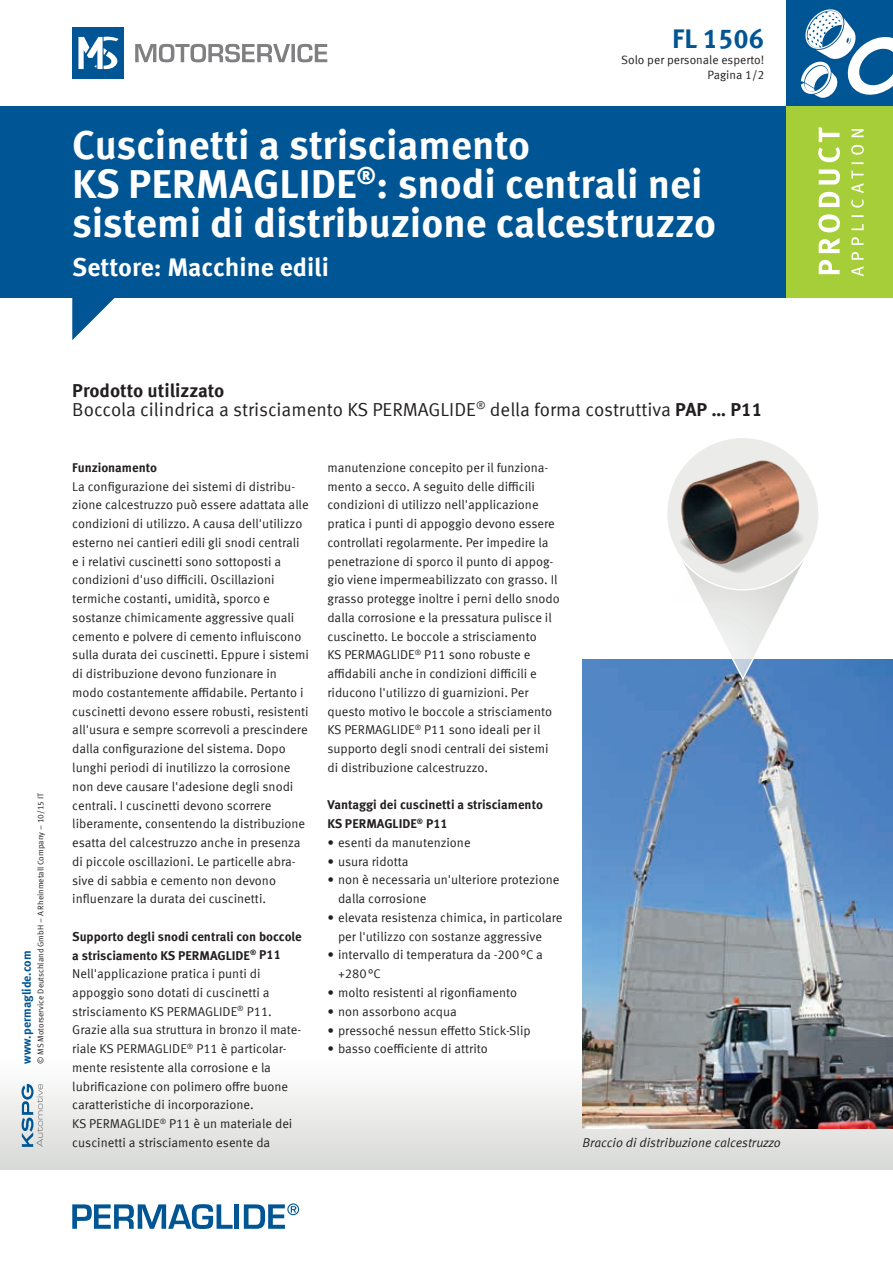
<style>
.page{position:relative;width:893px;height:1263px;background:#fff}
.page>*{position:absolute;margin:0;border:0;box-sizing:border-box;transform-origin:0 0}
.t1{font:700 40.5px/39px "Meta Offc Pro";color:#fff}
.t2{font:700 27px "Meta Offc Pro";color:#005594}
.t3{font:700 25.5px "Meta Offc Pro";color:#fff}
.t4{font:18.75px "Meta Offc Pro Norm";color:#231f20}
.t5{font:700 18.75px "Meta Offc Pro";color:#231f20}
.t6{font:12.75px/18.8px "Meta Offc Pro Norm";color:#231f20}
.t7{font:700 12.75px/18.8px "Meta Offc Pro";color:#231f20}
.t8{font:12.75px "Meta Offc Pro Norm Ita";color:#231f20}
.t9{font:12px "Meta Offc Pro Norm";color:#231f20}
.t10{font:700 12px "Meta Offc Pro";color:#005594}
.t11{font:8.25px "Meta Offc Pro Norm";color:#231f20}
.s1{font-family:"Meta Offc Pro";font-weight:700}
</style>
<div class="page">
<div style="left:0;top:1054px;width:893px;height:115px;background:linear-gradient(to bottom,#fff,#d7d8d4)"></div>
<div style="left:0;top:106px;width:893px;height:192px;background:#005594"></div>
<svg style="left:72px;top:298px;width:43px;height:42px"></svg>
<svg style="left:135px;top:44px;width:192px;height:19px"></svg>
<div style="left:72px;top:28px;width:51px;height:51px;background:#005594"></div>
<svg style="left:78px;top:36px;width:41px;height:33px"></svg>
<svg style="left:22px;top:1084px;width:21px;height:63px"></svg>
<svg style="left:72px;top:1204px;width:161px;height:25px"></svg>
<div style="left:234px;top:1204px;width:5px;height:25px;background:#005594"></div>
<svg style="left:244px;top:1203px;width:55px;height:26px"></svg>
<div style="left:787px;top:0;width:106px;height:106px;background:#005594"></div>
<svg style="left:801px;top:9px;width:92px;height:89px"></svg>
<div style="left:787px;top:106px;width:106px;height:192px;background:#a6ce39"></div>
<svg style="left:851px;top:129px;width:13px;height:147px"></svg>
<svg style="left:818px;top:127px;width:22px;height:147px"></svg>
<img style="left:583px;top:659px;width:310px;height:469px">
<svg style="left:670px;top:602px;width:145px;height:78px"></svg>
<img style="left:667px;top:438px;width:151px;height:164px">
<h2 class="t2" style="left:672px;top:18px;width:94px">FL 1506</h2>
<p class="t9" style="left:707px;top:66px;width:59px">Pagina 1/2</p>
<p class="t9" style="left:621px;top:51px;width:145px">Solo per personale esperto!</p>
<h1 class="t1" style="left:72px;top:123px;width:645px">Cuscinetti a strisciamento<br>KS PERMAGLIDE<sup>®</sup>: snodi centrali nei sistemi di distribuzione calcestruzzo</h1>
<h3 class="t3" style="left:72px;top:247px;width:258px">Settore: Macchine edili</h3>
<p class="t11" style="left:34px;top:1064px;width:273px;rotate:-90deg">© MS Motorservice Deutschland GmbH – A Rheinmetall Company – 10/15 IT</p>
<p class="t10" style="left:17px;top:1064px;width:115px;rotate:-90deg">www.permaglide.com</p>
<h3 class="t5" style="left:72px;top:376px;width:154px">Prodotto utilizzato</h3>
<h3 class="t4" style="left:72px;top:395px;width:692px">Boccola cilindrica a strisciamento KS PERMAGLIDE<sup>®</sup> della forma costruttiva <span class="s1">PAP … P11</span></h3>
<p class="t7" style="left:72px;top:457px;width:86px">Funzionamento</p>
<p class="t6" style="left:72px;top:476px;width:238px">La configurazione dei sistemi di distribu&shy;zione calcestruzzo può essere adattata alle condizioni di utilizzo. A causa dell'utilizzo esterno nei cantieri edili gli snodi centrali e i relativi cuscinetti sono sottoposti a condizioni d'uso difficili. Oscillazioni termiche costanti, umidità, sporco e sostanze chimicamente aggressive quali cemento e polvere di cemento influiscono sulla durata dei cuscinetti. Eppure i sistemi di distribuzione devono funzionare in modo costantemente affidabile. Pertanto i cuscinetti devono essere robusti, resistenti all'usura e sempre scorrevoli a prescindere dalla configurazione del sistema. Dopo lunghi periodi di inutilizzo la corrosione non deve causare l'adesione degli snodi centrali. I cuscinetti devono scorrere liberamente, consentendo la distribuzione esatta del calcestruzzo anche in presenza di piccole oscillazioni. Le particelle abra&shy;sive di sabbia e cemento non devono influenzare la durata dei cuscinetti.</p>
<p class="t7" style="left:72px;top:926px;width:231px">Supporto degli snodi centrali con boccole a strisciamento KS PERMAGLIDE<sup>®</sup> P11</p>
<p class="t6" style="left:72px;top:963px;width:231px">Nell'applicazione pratica i punti di appoggio sono dotati di cuscinetti a strisciamento KS PERMAGLIDE<sup>®</sup> P11.<br>Grazie alla sua struttura in bronzo il mate&shy;riale KS PERMAGLIDE<sup>®</sup> P11 è particolar&shy;mente resistente alla corrosione e la lubrificazione con polimero offre buone caratteristiche di incorporazione.<br>KS PERMAGLIDE<sup>®</sup> P11 è un materiale dei cuscinetti a strisciamento esente da</p>
<p class="t6" style="left:327px;top:457px;width:234px">manutenzione concepito per il funziona&shy;mento a secco. A seguito delle difficili condizioni di utilizzo nell'applicazione pratica i punti di appoggio devono essere controllati regolarmente. Per impedire la penetrazione di sporco il punto di appog&shy;gio viene impermeabilizzato con grasso. Il grasso protegge inoltre i perni dello snodo dalla corrosione e la pressatura pulisce il cuscinetto. Le boccole a strisciamento<br>KS PERMAGLIDE<sup>®</sup> P11 sono robuste e affidabili anche in condizioni difficili e riducono l'utilizzo di guarnizioni. Per questo motivo le boccole a strisciamento KS PERMAGLIDE<sup>®</sup> P11 sono ideali per il supporto degli snodi centrali dei sistemi di distribuzione calcestruzzo.</p>
<p class="t7" style="left:327px;top:795px;width:217px">Vantaggi dei cuscinetti a strisciamento<br>KS PERMAGLIDE<sup>®</sup> P11</p>
<p class="t6" style="left:327px;top:832px;width:145px">• esenti da manutenzione</p>
<p class="t6" style="left:327px;top:851px;width:83px">• usura ridotta</p>
<p class="t6" style="left:338px;top:870px;width:223px;text-indent:-11px">• non è necessaria un'ulteriore protezione dalla corrosione</p>
<p class="t6" style="left:338px;top:907px;width:226px;text-indent:-11px">• elevata resistenza chimica, in particolare per l'utilizzo con sostanze aggressive</p>
<p class="t6" style="left:338px;top:945px;width:206px;text-indent:-11px">• intervallo di temperatura da -200°C a +280°C</p>
<p class="t6" style="left:327px;top:982px;width:191px">• molto resistenti al rigonfiamento</p>
<p class="t6" style="left:327px;top:1001px;width:131px">• non assorbono acqua</p>
<p class="t6" style="left:327px;top:1020px;width:205px">• pressoché nessun effetto Stick-Slip</p>
<p class="t6" style="left:327px;top:1039px;width:162px">• basso coefficiente di attrito</p>
<p class="t8" style="left:583px;top:1133px;width:200px">Braccio di distribuzione calcestruzzo</p>
</div>
